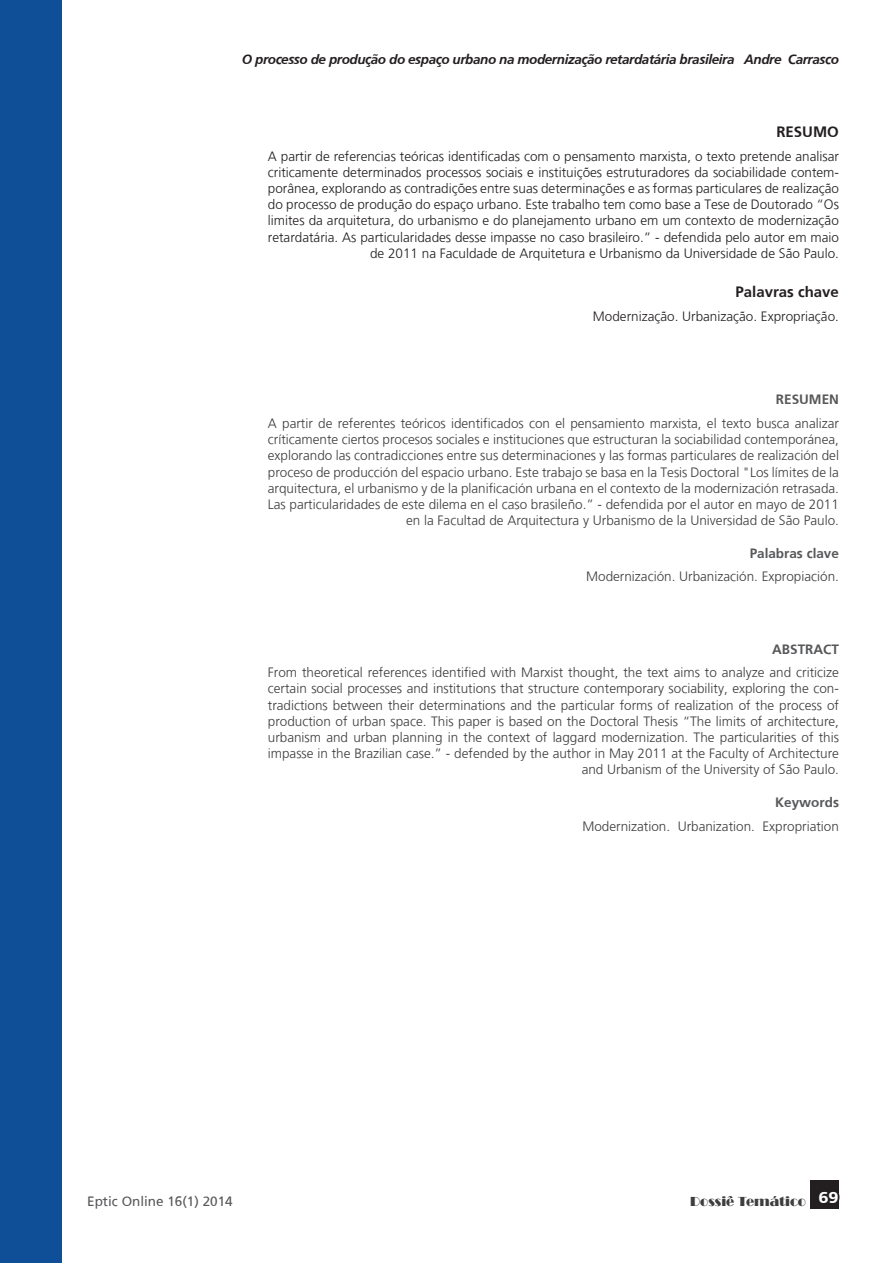
<style>
.page{position:relative;width:893px;height:1263px;background:#fff}
.page>*{position:absolute;margin:0;border:0;box-sizing:border-box;transform-origin:0 0}
.t1{font:800 16.5px "Frutiger";color:#fff}
.rev_resumo_titulo1{font:700 15px "Frutiger";color:#231f20}
.rev_resumo_2_3{font:300 13.5px/16.2px "Frutiger";color:#3e3e3f;text-align:right}
.rev_resumo_1{font:300 13.5px/16.2px "Frutiger";color:#231f20;text-align:right}
.rev_cabeçalho{font:italic 700 13.5px "Frutiger";letter-spacing:-.03em;color:#231f20}
.rev_resumo_titulo_2{font:700 13.5px "Frutiger";color:#57585a}
.rodapé_1{font:13.5px "Frutiger";color:#57585a}
.rev_rodapé_2{font:13.5px "Broadway";color:#3e3e3f}
</style>
<div class="page">
<div style="left:811px;top:1180px;width:28px;height:29px;background:#231f20"></div>
<div style="left:0;top:0;width:62px;height:1263px;background:#0e4f97"></div>
<p class="rev_cabeçalho" style="left:242px;top:52px;width:599px">O processo de produção do espaço urbano na modernização retardatária brasileira Andre Carrasco</p>
<p class="rev_resumo_titulo1" style="left:776px;top:123px;width:64px">RESUMO</p>
<p class="rev_resumo_1" style="left:268px;top:148px;width:573px">A partir de referencias teóricas identificadas com o pensamento marxista, o texto pretende analisar criticamente determinados processos sociais e instituições estruturadores da sociabilidade contem&shy;porânea, explorando as contradições entre suas determinações e as formas particulares de realização do processo de produção do espaço urbano. Este trabalho tem como base a Tese de Doutorado “Os limites da arquitetura, do urbanismo e do planejamento urbano em um contexto de modernização retardatária. As particularidades desse impasse no caso brasileiro.” - defendida pelo autor em maio de 2011 na Faculdade de Arquitetura e Urbanismo da Universidade de São Paulo.</p>
<p class="rev_resumo_titulo1" style="left:736px;top:283px;width:105px">Palavras chave</p>
<p class="rev_resumo_1" style="left:593px;top:308px;width:248px">Modernização. Urbanização. Expropriação.</p>
<p class="rev_resumo_titulo_2" style="left:776px;top:392px;width:65px">RESUMEN</p>
<p class="rev_resumo_2_3" style="left:268px;top:415px;width:573px">A partir de referentes teóricos identificados con el pensamiento marxista, el texto busca analizar críticamente ciertos procesos sociales e instituciones que estructuran la sociabilidad contemporánea, explorando las contradicciones entre sus determinaciones y las formas particulares de realización del proceso de producción del espacio urbano. Este trabajo se basa en la Tesis Doctoral "Los límites de la arquitectura, el urbanismo y de la planificación urbana en el contexto de la modernización retrasada.<br>Las particularidades de este dilema en el caso brasileño.” - defendida por el autor en mayo de 2011 en la Facultad de Arquitectura y Urbanismo de la Universidad de São Paulo.</p>
<p class="rev_resumo_titulo_2" style="left:750px;top:545px;width:91px">Palabras clave</p>
<p class="rev_resumo_2_3" style="left:586px;top:568px;width:254px">Modernización. Urbanización. Expropiación.</p>
<p class="rev_resumo_titulo_2" style="left:772px;top:641px;width:68px">ABSTRACT</p>
<p class="rev_resumo_2_3" style="left:268px;top:664px;width:573px">From theoretical references identified with Marxist thought, the text aims to analyze and criticize certain social processes and institutions that structure contemporary sociability, exploring the con&shy;tradictions between their determinations and the particular forms of realization of the process of production of urban space. This paper is based on the Doctoral Thesis “The limits of architecture, urbanism and urban planning in the context of laggard modernization. The particularities of this impasse in the Brazilian case.” - defended by the author in May 2011 at the Faculty of Architecture and Urbanism of the University of São Paulo.</p>
<p class="rev_resumo_titulo_2" style="left:775px;top:794px;width:65px">Keywords</p>
<p class="rev_resumo_2_3" style="left:582px;top:818px;width:258px">Modernization. Urbanization. Expropriation</p>
<p class="rodapé_1" style="left:87px;top:1193px;width:147px">Eptic Online 16(1) 2014</p>
<p class="rev_rodapé_2" style="left:690px;top:1194px;width:117px">Dossiê Temático</p>
<p class="t1" style="left:818px;top:1188px;width:22px">69</p>
</div>
